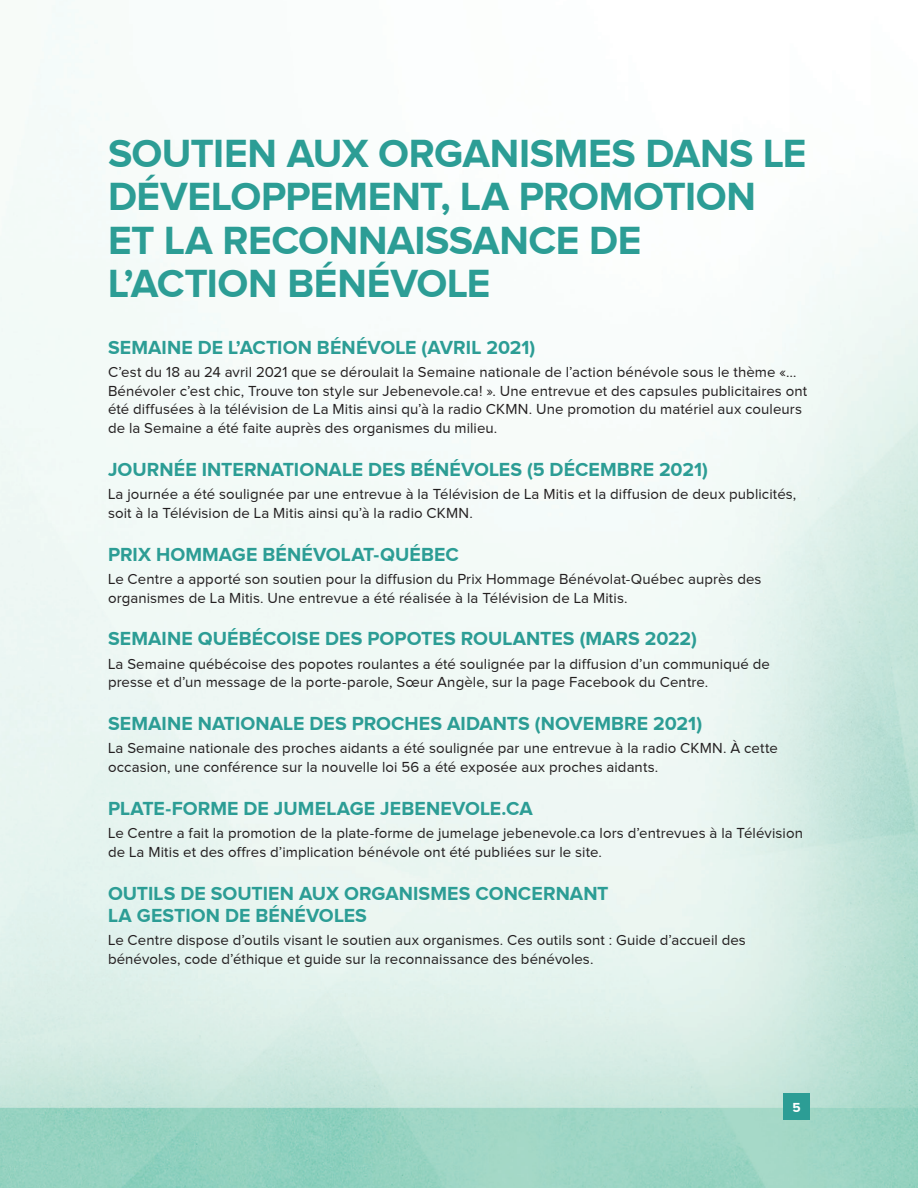
<style>
.page{position:relative;width:918px;height:1188px;background:#fff}
.page>*{position:absolute;margin:0;border:0;box-sizing:border-box;transform-origin:0 0}
.t1{font:700 40.5px/43.5px "Proxima Nova";letter-spacing:-.01em;color:#2c9d95}
.t2{font:700 19.5px/22.5px "Proxima Nova";letter-spacing:.005em;color:#2c9d95}
.t3{font:15px/18.8px "Proxima Nova";letter-spacing:.005em;color:#231f20}
.t4{font:700 13.5px "Proxima Nova";color:#fff}
</style>
<div class="page">
<img style="left:0;top:0;width:918px;height:1188px">
<div style="left:783px;top:1094px;width:27px;height:26px;background:#2c9d95"></div>
<h1 class="t1" style="left:108px;top:131px;width:700px">SOUTIEN AUX ORGANISMES DANS LE<br>DÉVELOPPEMENT, LA PROMOTION<br>ET LA RECONNAISSANCE DE<br>L’ACTION BÉNÉVOLE</h1>
<h2 class="t2" style="left:108px;top:336px;width:429px">SEMAINE DE L’ACTION BÉNÉVOLE (AVRIL 2021)</h2>
<p class="t3" style="left:108px;top:362px;width:701px">C’est du 18 au 24 avril 2021 que se déroulait la Semaine nationale de l’action bénévole sous le thème «… Bénévoler c’est chic, Trouve ton style sur Jebenevole.ca! ». Une entrevue et des capsules publicitaires ont été diffusées à la télévision de La Mitis ainsi qu’à la radio CKMN. Une promotion du matériel aux couleurs de la Semaine a été faite auprès des organismes du milieu.</p>
<h2 class="t2" style="left:108px;top:458px;width:601px">JOURNÉE INTERNATIONALE DES BÉNÉVOLES (5 DÉCEMBRE 2021)</h2>
<p class="t3" style="left:108px;top:485px;width:690px">La journée a été soulignée par une entrevue à la Télévision de La Mitis et la diffusion de deux publicités, soit à la Télévision de La Mitis ainsi qu’à la radio CKMN.</p>
<h2 class="t2" style="left:108px;top:543px;width:353px">PRIX HOMMAGE BÉNÉVOLAT-QUÉBEC</h2>
<p class="t3" style="left:108px;top:569px;width:655px">Le Centre a apporté son soutien pour la diffusion du Prix Hommage Bénévolat-Québec auprès des organismes de La Mitis. Une entrevue a été réalisée à la Télévision de La Mitis.</p>
<h2 class="t2" style="left:108px;top:627px;width:590px">SEMAINE QUÉBÉCOISE DES POPOTES ROULANTES (MARS 2022)</h2>
<p class="t3" style="left:108px;top:654px;width:663px">La Semaine québécoise des popotes roulantes a été soulignée par la diffusion d’un communiqué de presse et d’un message de la porte-parole, Sœur Angèle, sur la page Facebook du Centre.</p>
<h2 class="t2" style="left:108px;top:712px;width:596px">SEMAINE NATIONALE DES PROCHES AIDANTS (NOVEMBRE 2021)</h2>
<p class="t3" style="left:108px;top:739px;width:671px">La Semaine nationale des proches aidants a été soulignée par une entrevue à la radio CKMN. À cette occasion, une conférence sur la nouvelle loi 56 a été exposée aux proches aidants.</p>
<h2 class="t2" style="left:108px;top:797px;width:426px">PLATE-FORME DE JUMELAGE JEBENEVOLE.CA</h2>
<p class="t3" style="left:108px;top:824px;width:696px">Le Centre a fait la promotion de la plate-forme de jumelage jebenevole.ca lors d’entrevues à la Télévision de La Mitis et des offres d’implication bénévole ont été publiées sur le site.</p>
<h2 class="t2" style="left:108px;top:882px;width:502px">OUTILS DE SOUTIEN AUX ORGANISMES CONCERNANT<br>LA GESTION DE BÉNÉVOLES</h2>
<p class="t3" style="left:108px;top:931px;width:639px">Le Centre dispose d’outils visant le soutien aux organismes. Ces outils sont : Guide d’accueil des bénévoles, code d’éthique et guide sur la reconnaissance des bénévoles.</p>
<p class="t4" style="left:792px;top:1100px;width:10px">5</p>
</div>
